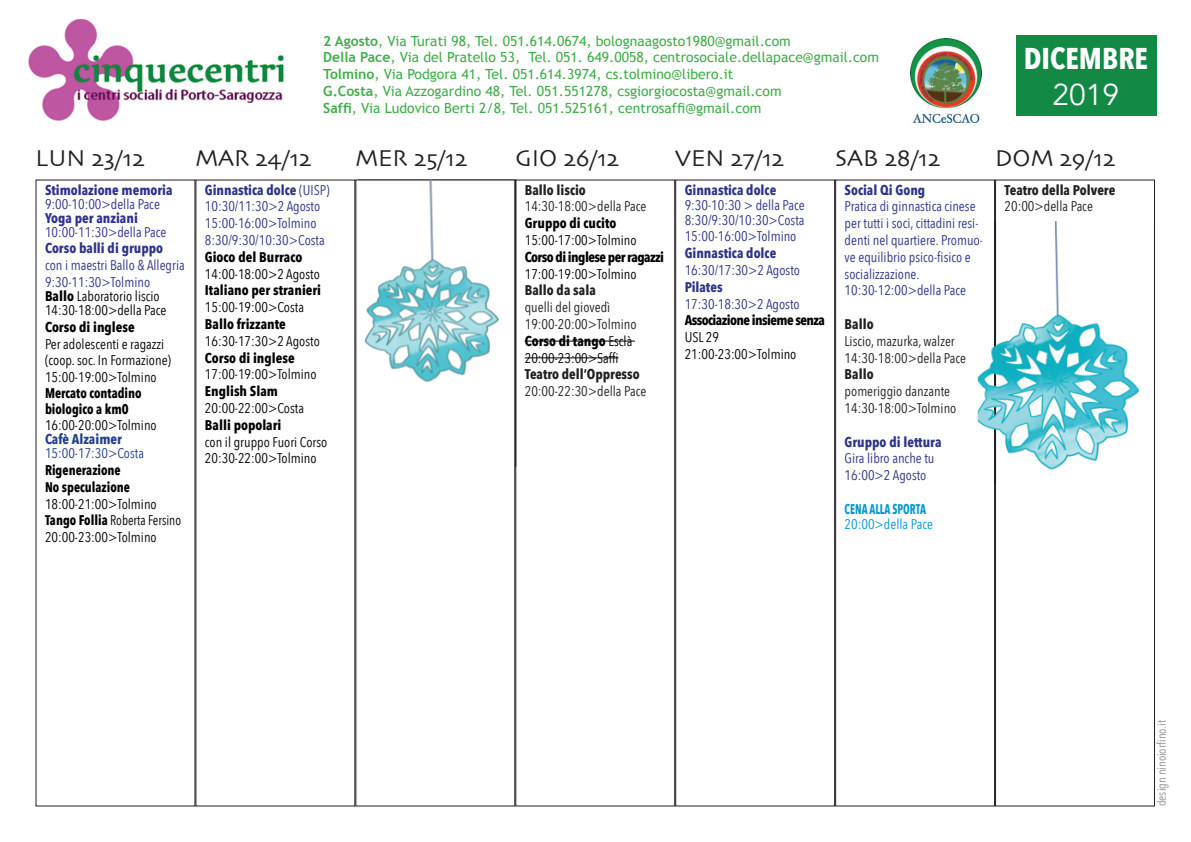
<style>
.page{position:relative;width:1191px;height:842px;background:#fff}
.page>*{position:absolute;margin:0;border:0;box-sizing:border-box;transform-origin:0 0}
.t1{font:700 30px "Avenir Next Condensed";color:#fff}
.t2{font:30px "Avenir";color:#fff}
.t3{font:24px "Skia Regular 1 1";color:#231f20}
.t4{font:14px/16.8px "Avenir Next Condensed";color:#2c3488}
.t5{font:14px/16.8px "Trebuchet MS";color:#40ae49}
.t6{font:14px/16.8px "Avenir Next Condensed";color:#000001}
.t7{font:14px/16.8px "Avenir Next Condensed";color:#231f20}
.t8{font:700 14px "Avenir Next Condensed";color:#000001}
.t9{font:700 14px "Avenir Next Condensed";color:#2c3488}
.t10{font:14px/16.8px "Avenir Next Condensed";color:#000}
.t11{font:700 14px "Avenir Next Condensed";color:#231f20}
.t12{font:700 14px/16px "Avenir Next Condensed";color:#000;scale:.93 1}
.t13{font:700 14px "Avenir Next Condensed";letter-spacing:-.04em;color:#000001}
.t14{font:14px "Avenir Next Condensed";color:#2e3092}
.t15{font:700 14px "Avenir Next Condensed";color:#2e3092}
.t16{font:14px "Avenir Next Condensed";color:#253f8e}
.t17{font:14px "Avenir Next Condensed";color:#0099d1}
.t18{font:700 14px "Avenir Next Condensed";color:#0099d1;scale:.78 1}
.t19{font:700 14px "Avenir Next Condensed";color:#253f8e}
.t20{font:12px "Avenir Next Condensed";color:#8e9092}
.s1{font-weight:700}
.s2{font-weight:700;color:#000001}
.s3{color:#000001}
</style>
<div class="page">
<svg style="left:995px;top:180px;width:160px;height:626px"></svg>
<svg style="left:515px;top:180px;width:160px;height:626px"></svg>
<svg style="left:835px;top:180px;width:160px;height:626px"></svg>
<div style="left:195px;top:180px;width:160px;height:626px;border:1px solid #231f20"></div>
<svg style="left:355px;top:180px;width:160px;height:626px"></svg>
<div style="left:675px;top:180px;width:160px;height:626px;border:1px solid #231f20"></div>
<img style="left:28px;top:20px;width:256px;height:101px">
<div style="left:1016px;top:35px;width:140px;height:81px;background:#128a46"></div>
<img style="left:910px;top:39px;width:71px;height:83px">
<img style="left:977px;top:221px;width:17px;height:262px">
<img style="left:994px;top:221px;width:161px;height:262px">
<img style="left:977px;top:234px;width:5px;height:14px">
<img style="left:357px;top:180px;width:158px;height:287px">
<p class="t5" style="left:323px;top:32px;width:557px"><span class="s1">2 Agosto</span>, Via Turati 98, Tel. 051.614.0674, bolognaagosto1980@gmail.com<br><span class="s1">Della Pace</span>, Via del Pratello 53, Tel. 051. 649.0058, centrosociale.dellapace@gmail.com <span class="s1">Tolmino</span>, Via Podgora 41, Tel. 051.614.3974, cs.tolmino@libero.it<br><span class="s1">G.Costa</span>, Via Azzogardino 48, Tel. 051.551278, csgiorgiocosta@gmail.com<br><span class="s1">Saffi</span>, Via Ludovico Berti 2/8, Tel. 051.525161, centrosaffi@gmail.com</p>
<h1 class="t1" style="left:1023px;top:40px;width:126px">DICEMBRE</h1>
<h1 class="t2" style="left:1052px;top:77px;width:68px">2019</h1>
<h2 class="t3" style="left:36px;top:144px;width:110px">LUN 23/12</h2>
<h2 class="t3" style="left:195px;top:144px;width:117px">MAR 24/12</h2>
<h2 class="t3" style="left:355px;top:144px;width:113px">MER 25/12</h2>
<h2 class="t3" style="left:515px;top:144px;width:105px">GIO 26/12</h2>
<h2 class="t3" style="left:675px;top:144px;width:110px">VEN 27/12</h2>
<h2 class="t3" style="left:835px;top:144px;width:106px">SAB 28/12</h2>
<h2 class="t3" style="left:995px;top:144px;width:121px">DOM 29/12</h2>
<p class="t15" style="left:45px;top:181px;width:129px">Stimolazione memoria</p>
<p class="t14" style="left:45px;top:192px;width:116px">9:00-10:00&gt;della Pace</p>
<p class="t15" style="left:45px;top:209px;width:94px">Yoga per anziani</p>
<p class="t14" style="left:45px;top:220px;width:123px">10:00-11:30&gt;della Pace</p>
<p class="t9" style="left:45px;top:240px;width:120px">Corso balli di gruppo</p>
<p class="t4" style="left:45px;top:256px;width:141px">con i maestri Ballo &amp; Allegria<br>9:30-11:30&gt;Tolmino</p>
<p class="t6" style="left:45px;top:288px;width:123px;line-height:14px"><span class="s1">Ballo</span> Laboratorio liscio<br>14:30-18:00&gt;della Pace</p>
<p class="t8" style="left:45px;top:318px;width:91px">Corso di inglese</p>
<p class="t6" style="left:45px;top:335px;width:128px">Per adolescenti e ragazzi (coop. soc. In Formazione)<br>15:00-19:00&gt;Tolmino</p>
<p class="t12" style="left:45px;top:385px;width:105px">Mercato contadino biologico a km0</p>
<p class="t10" style="left:45px;top:416px;width:113px">16:00-20:00&gt;Tolmino</p>
<p class="t19" style="left:45px;top:431px;width:78px">Cafè Alzaimer</p>
<p class="t16" style="left:45px;top:441px;width:101px">15:00-17:30&gt;Costa</p>
<p class="t12" style="left:45px;top:462px;width:93px;line-height:16.8px">Rigenerazione<br>No speculazione</p>
<p class="t10" style="left:45px;top:495px;width:138px">18:00-21:00&gt;Tolmino<br><span class="s1">Tango Follia</span> Roberta Fersino<br>20:00-23:00&gt;Tolmino</p>
<p class="t4" style="left:205px;top:181px;width:126px"><span class="s1">Ginnastica dolce</span> (UISP)<br>10:30/11:30&gt;2 Agosto<br>15:00-16:00&gt;Tolmino<br>8:30/9:30/10:30&gt;Costa</p>
<p class="t8" style="left:205px;top:248px;width:99px">Gioco del Burraco</p>
<p class="t6" style="left:205px;top:265px;width:116px">14:00-18:00&gt;2 Agosto</p>
<p class="t8" style="left:205px;top:282px;width:118px">Italiano per stranieri</p>
<p class="t6" style="left:205px;top:298px;width:101px">15:00-19:00&gt;Costa</p>
<p class="t8" style="left:205px;top:315px;width:82px">Ballo frizzante</p>
<p class="t6" style="left:205px;top:332px;width:116px">16:30-17:30&gt;2 Agosto</p>
<p class="t8" style="left:205px;top:349px;width:91px">Corso di inglese</p>
<p class="t6" style="left:205px;top:365px;width:113px">17:00-19:00&gt;Tolmino</p>
<p class="t8" style="left:205px;top:383px;width:75px">English Slam</p>
<p class="t6" style="left:205px;top:399px;width:101px">20:00-22:00&gt;Costa</p>
<p class="t8" style="left:205px;top:416px;width:78px">Balli popolari</p>
<p class="t6" style="left:205px;top:433px;width:124px">con il gruppo Fuori Corso<br>20:30-22:00&gt;Tolmino</p>
<p class="t11" style="left:525px;top:181px;width:63px">Ballo liscio</p>
<p class="t7" style="left:525px;top:197px;width:123px">14:30-18:00&gt;della Pace</p>
<p class="t8" style="left:525px;top:215px;width:93px">Gruppo di cucito</p>
<p class="t6" style="left:525px;top:231px;width:113px">15:00-17:00&gt;Tolmino</p>
<p class="t13" style="left:525px;top:248px;width:141px">Corso di inglese per ragazzi</p>
<p class="t6" style="left:525px;top:265px;width:113px">17:00-19:00&gt;Tolmino</p>
<p class="t11" style="left:525px;top:282px;width:73px">Ballo da sala</p>
<p class="t7" style="left:525px;top:298px;width:113px">quelli del giovedì<br>19:00-20:00&gt;Tolmino<br><span class="s2">Corso di tango</span> <span class="s3">Esclà<br>20:00-23:00&gt;Saffi</span></p>
<p class="t11" style="left:525px;top:366px;width:116px">Teatro dell’Oppresso</p>
<p class="t7" style="left:525px;top:382px;width:123px">20:00-22:30&gt;della Pace</p>
<p class="t9" style="left:684px;top:181px;width:93px">Ginnastica dolce</p>
<p class="t4" style="left:684px;top:196px;width:122px;line-height:15px">9:30-10:30 &gt; della Pace<br>8:30/9:30/10:30&gt;Costa</p>
<p class="t4" style="left:684px;top:227px;width:113px">15:00-16:00&gt;Tolmino</p>
<p class="t9" style="left:684px;top:245px;width:93px">Ginnastica dolce</p>
<p class="t4" style="left:684px;top:261px;width:117px">16:30/17:30&gt;2 Agosto</p>
<p class="t9" style="left:684px;top:278px;width:39px">Pilates</p>
<p class="t4" style="left:684px;top:295px;width:116px">17:30-18:30&gt;2 Agosto</p>
<p class="t13" style="left:684px;top:312px;width:142px">Associazione insieme senza</p>
<p class="t6" style="left:684px;top:328px;width:113px">USL 29<br>21:00-23:00&gt;Tolmino</p>
<p class="t9" style="left:844px;top:181px;width:82px">Social Qi Gong</p>
<p class="t4" style="left:844px;top:197px;width:140px">Pratica di ginnastica cinese per tutti i soci, cittadini resi&shy;denti nel quartiere. Promuo&shy;ve equilibrio psico-fisico e socializzazione.<br>10:30-12:00&gt;della Pace</p>
<p class="t11" style="left:844px;top:315px;width:31px">Ballo</p>
<p class="t7" style="left:844px;top:332px;width:123px">Liscio, mazurka, walzer<br>14:30-18:00&gt;della Pace</p>
<p class="t11" style="left:844px;top:366px;width:31px">Ballo</p>
<p class="t7" style="left:844px;top:382px;width:113px">pomeriggio danzante<br>14:30-18:00&gt;Tolmino</p>
<p class="t9" style="left:844px;top:433px;width:98px">Gruppo di lettura</p>
<p class="t4" style="left:844px;top:449px;width:91px">Gira libro anche tu<br>16:00&gt;2 Agosto</p>
<p class="t18" style="left:844px;top:500px;width:106px">CENA ALLA SPORTA</p>
<p class="t17" style="left:844px;top:512px;width:90px">20:00&gt;della Pace</p>
<p class="t11" style="left:1004px;top:181px;width:112px">Teatro della Polvere</p>
<p class="t7" style="left:1004px;top:197px;width:90px">20:00&gt;della Pace</p>
<p class="t20" style="left:1151px;top:806px;width:87px;rotate:-90deg">design ninoiorfino.it</p>
</div>
